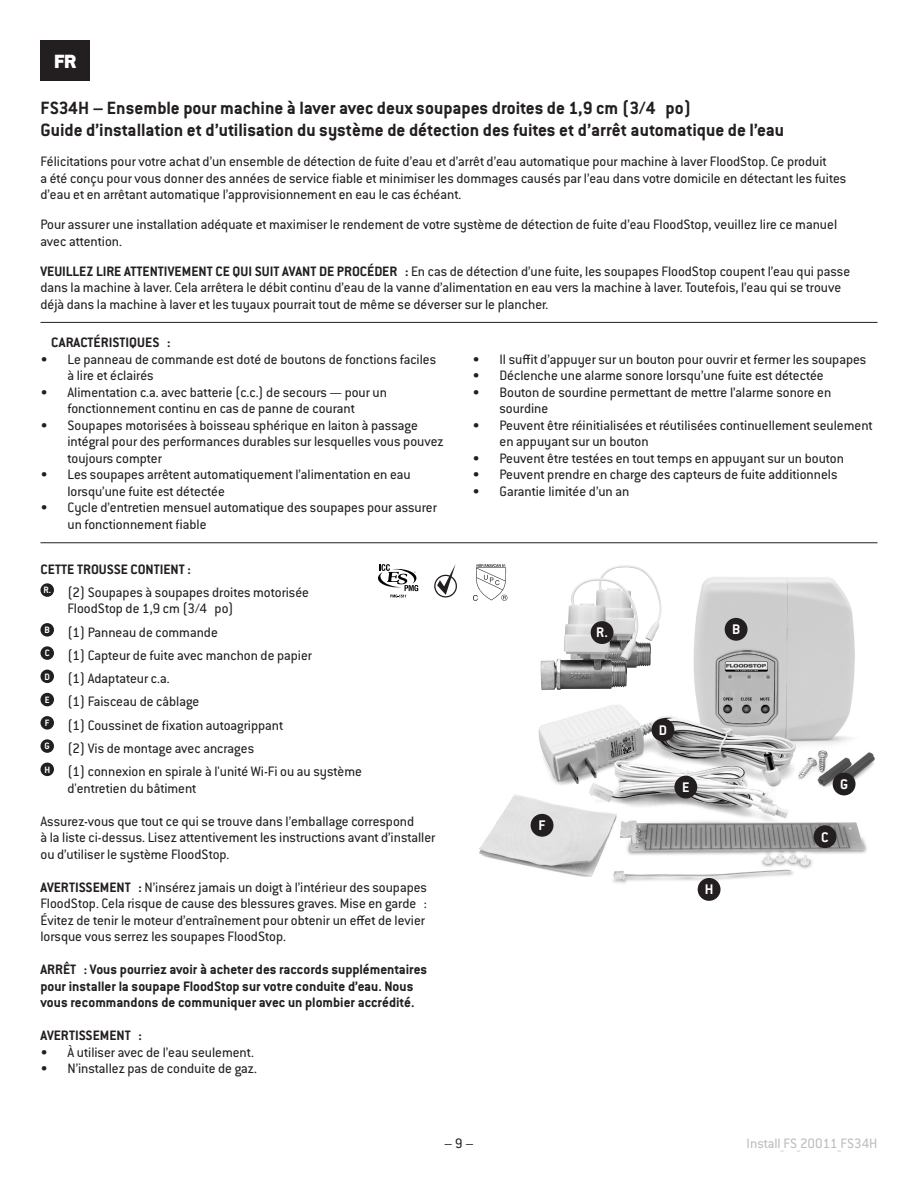
<style>
.page{position:relative;width:918px;height:1188px;background:#fff}
.page>*{position:absolute;margin:0;border:0;box-sizing:border-box;transform-origin:0 0}
.Body_Copy{font:900 21px "Conduit ITC Std";color:#fff}
.Header_with_Line{font:700 19.5px "Conduit ITC Std";color:#231f20}
.t1{font:700 15.3px "Conduit ITC Std";color:#fff}
.Body_Copy-2{font:15px/16.5px "Conduit ITC Std";color:#231f20}
.Body_Copy-3{font:700 15px/16.5px "Conduit ITC Std";color:#231f20}
.Body_Copy-4{font:15px "Conduit ITC Std";color:#bcbdc0}
.t2{font:700 10.05px "Conduit ITC Std";color:#fff}
.s1{font-weight:700}
</style>
<div class="page">
<img style="left:479px;top:565px;width:396px;height:330px">
<div style="left:725px;top:618px;width:23px;height:23px;background:#231f20;border-radius:50%"></div>
<div style="left:814px;top:825px;width:22px;height:23px;background:#231f20;border-radius:50%"></div>
<div style="left:652px;top:719px;width:22px;height:22px;background:#231f20;border-radius:50%"></div>
<div style="left:674px;top:776px;width:23px;height:22px;background:#231f20;border-radius:50%"></div>
<div style="left:698px;top:878px;width:23px;height:23px;background:#231f20;border-radius:50%"></div>
<div style="left:531px;top:814px;width:22px;height:23px;background:#231f20;border-radius:50%"></div>
<div style="left:833px;top:773px;width:23px;height:22px;background:#231f20;border-radius:50%"></div>
<img style="left:570px;top:565px;width:54px;height:104px">
<img style="left:541px;top:578px;width:57px;height:112px">
<div style="left:591px;top:621px;width:23px;height:23px;background:#231f20;border-radius:50%"></div>
<div style="left:40px;top:40px;width:50px;height:41px;background:#231f20"></div>
<hr style="left:40px;top:322px;width:837px;height:1px;background:#231f20">
<hr style="left:40px;top:542px;width:837px;height:1px;background:#231f20">
<div style="left:40px;top:583px;width:14px;height:14px;background:#231f20;border-radius:50%"></div>
<div style="left:40px;top:623px;width:14px;height:14px;background:#231f20;border-radius:50%"></div>
<div style="left:40px;top:646px;width:14px;height:14px;background:#231f20;border-radius:50%"></div>
<div style="left:40px;top:670px;width:14px;height:13px;background:#231f20;border-radius:50%"></div>
<div style="left:40px;top:693px;width:14px;height:13px;background:#231f20;border-radius:50%"></div>
<div style="left:40px;top:716px;width:14px;height:14px;background:#231f20;border-radius:50%"></div>
<div style="left:40px;top:739px;width:14px;height:14px;background:#231f20;border-radius:50%"></div>
<div style="left:40px;top:763px;width:14px;height:13px;background:#231f20;border-radius:50%"></div>
<svg style="left:378px;top:564px;width:40px;height:34px"></svg>
<svg style="left:473px;top:564px;width:34px;height:37px"></svg>
<svg style="left:434px;top:564px;width:23px;height:34px"></svg>
<p class="Body_Copy" style="left:54px;top:49px;width:24px">FR</p>
<p class="Header_with_Line" style="left:40px;top:96px;width:652px">FS34H – Ensemble pour machine à laver avec deux soupapes droites de 1,9 cm (3/4 po)</p>
<p class="Header_with_Line" style="left:40px;top:118px;width:745px">Guide d’installation et d’utilisation du système de détection des fuites et d’arrêt automatique de l’eau</p>
<p class="Body_Copy-2" style="left:40px;top:153px;width:807px">Félicitations pour votre achat d’un ensemble de détection de fuite d’eau et d’arrêt d’eau automatique pour machine à laver FloodStop. Ce produit<br>a été conçu pour vous donner des années de service fiable et minimiser les dommages causés par l’eau dans votre domicile en détectant les fuites d’eau et en arrêtant automatique l’approvisionnement en eau le cas échéant.</p>
<p class="Body_Copy-2" style="left:40px;top:216px;width:798px">Pour assurer une installation adéquate et maximiser le rendement de votre système de détection de fuite d’eau FloodStop, veuillez lire ce manuel avec attention.</p>
<p class="Body_Copy-2" style="left:40px;top:262px;width:811px"><span class="s1">VEUILLEZ LIRE ATTENTIVEMENT CE QUI SUIT AVANT DE PROCÉDER :</span> En cas de détection d’une fuite, les soupapes FloodStop coupent l’eau qui passe dans la machine à laver. Cela arrêtera le débit continu d’eau de la vanne d’alimentation en eau vers la machine à laver. Toutefois, l’eau qui se trouve déjà dans la machine à laver et les tuyaux pourrait tout de même se déverser sur le plancher.</p>
<p class="Body_Copy-3" style="left:51px;top:334px;width:121px">CARACTÉRISTIQUES :</p>
<p class="Body_Copy-2" style="left:68px;top:350px;width:370px;text-indent:-27px">• Le panneau de commande est doté de boutons de fonctions faciles à lire et éclairés</p>
<p class="Body_Copy-2" style="left:40px;top:383px;width:348px;text-align:center">• Alimentation c.a. avec batterie (c.c.) de secours — pour un fonctionnement continu en cas de panne de courant</p>
<p class="Body_Copy-2" style="left:68px;top:416px;width:378px;text-indent:-27px">• Soupapes motorisées à boisseau sphérique en laiton à passage intégral pour des performances durables sur lesquelles vous pouvez toujours compter</p>
<p class="Body_Copy-2" style="left:68px;top:466px;width:345px;text-indent:-27px">• Les soupapes arrêtent automatiquement l’alimentation en eau lorsqu’une fuite est détectée</p>
<p class="Body_Copy-2" style="left:68px;top:499px;width:371px;text-indent:-27px">• Cycle d’entretien mensuel automatique des soupapes pour assurer un fonctionnement fiable</p>
<p class="Body_Copy-3" style="left:40px;top:560px;width:152px">CETTE TROUSSE CONTIENT :</p>
<p class="t2" style="left:43px;top:584px;width:9px">R.</p>
<p class="Body_Copy-2" style="left:68px;top:583px;width:243px">(2) Soupapes à soupapes droites motorisée<br>FloodStop de 1,9 cm (3/4 po)</p>
<p class="t2" style="left:45px;top:624px;width:7px">B</p>
<p class="Body_Copy-2" style="left:68px;top:623px;width:152px">(1) Panneau de commande</p>
<p class="t2" style="left:45px;top:647px;width:6px">C</p>
<p class="Body_Copy-2" style="left:68px;top:646px;width:246px">(1) Capteur de fuite avec manchon de papier</p>
<p class="t2" style="left:45px;top:670px;width:7px">D</p>
<p class="Body_Copy-2" style="left:68px;top:670px;width:104px">(1) Adaptateur c.a.</p>
<p class="t2" style="left:45px;top:694px;width:6px">E</p>
<p class="Body_Copy-2" style="left:68px;top:693px;width:133px">(1) Faisceau de câblage</p>
<p class="t2" style="left:45px;top:717px;width:6px">F</p>
<p class="Body_Copy-2" style="left:68px;top:716px;width:217px">(1) Coussinet de fixation autoagrippant</p>
<p class="t2" style="left:45px;top:740px;width:7px">G</p>
<p class="Body_Copy-2" style="left:68px;top:739px;width:188px">(2) Vis de montage avec ancrages</p>
<p class="t2" style="left:44px;top:763px;width:7px">H</p>
<p class="Body_Copy-2" style="left:68px;top:763px;width:296px">(1) connexion en spirale à l'unité Wi-Fi ou au système d'entretien du bâtiment</p>
<p class="Body_Copy-2" style="left:40px;top:812px;width:396px">Assurez-vous que tout ce qui se trouve dans l’emballage correspond<br>à la liste ci-dessus. Lisez attentivement les instructions avant d’installer ou d’utiliser le système FloodStop.</p>
<p class="Body_Copy-2" style="left:40px;top:878px;width:388px"><span class="s1">AVERTISSEMENT :</span> N’insérez jamais un doigt à l’intérieur des soupapes FloodStop. Cela risque de cause des blessures graves. Mise en garde :<br>Évitez de tenir le moteur d’entraînement pour obtenir un effet de levier lorsque vous serrez les soupapes FloodStop.</p>
<p class="Body_Copy-3" style="left:40px;top:961px;width:388px">ARRÊT : Vous pourriez avoir à acheter des raccords supplémentaires pour installer la soupape FloodStop sur votre conduite d’eau. Nous vous recommandons de communiquer avec un plombier accrédité.</p>
<p class="Body_Copy-3" style="left:40px;top:1027px;width:103px">AVERTISSEMENT :</p>
<p class="Body_Copy-2" style="left:40px;top:1043px;width:215px">• À utiliser avec de l’eau seulement.</p>
<p class="Body_Copy-2" style="left:40px;top:1060px;width:218px">• N’installez pas de conduite de gaz.</p>
<p class="Body_Copy-2" style="left:472px;top:350px;width:395px">• Il suffit d’appuyer sur un bouton pour ouvrir et fermer les soupapes</p>
<p class="Body_Copy-2" style="left:472px;top:367px;width:353px">• Déclenche une alarme sonore lorsqu’une fuite est détectée</p>
<p class="Body_Copy-2" style="left:500px;top:383px;width:333px;text-indent:-27px">• Bouton de sourdine permettant de mettre l’alarme sonore en sourdine</p>
<p class="Body_Copy-2" style="left:500px;top:416px;width:375px;text-indent:-27px">• Peuvent être réinitialisées et réutilisées continuellement seulement en appuyant sur un bouton</p>
<p class="Body_Copy-2" style="left:472px;top:449px;width:373px">• Peuvent être testées en tout temps en appuyant sur un bouton</p>
<p class="Body_Copy-2" style="left:472px;top:466px;width:366px">• Peuvent prendre en charge des capteurs de fuite additionnels</p>
<p class="Body_Copy-2" style="left:472px;top:482px;width:158px">• Garantie limitée d’un an</p>
<p class="t1" style="left:596px;top:623px;width:13px">R.</p>
<p class="t1" style="left:539px;top:816px;width:8px">F</p>
<p class="t1" style="left:659px;top:721px;width:10px">D</p>
<p class="t1" style="left:682px;top:778px;width:9px">E</p>
<p class="t1" style="left:732px;top:620px;width:10px">B</p>
<p class="t1" style="left:705px;top:880px;width:10px">H</p>
<p class="t1" style="left:840px;top:775px;width:10px">G</p>
<p class="t1" style="left:821px;top:827px;width:9px">C</p>
<p class="Body_Copy-2" style="left:444px;top:1134px;width:31px">– 9 –</p>
<p class="Body_Copy-4" style="left:747px;top:1134px;width:132px">Install_FS_20011_FS34H</p>
</div>
